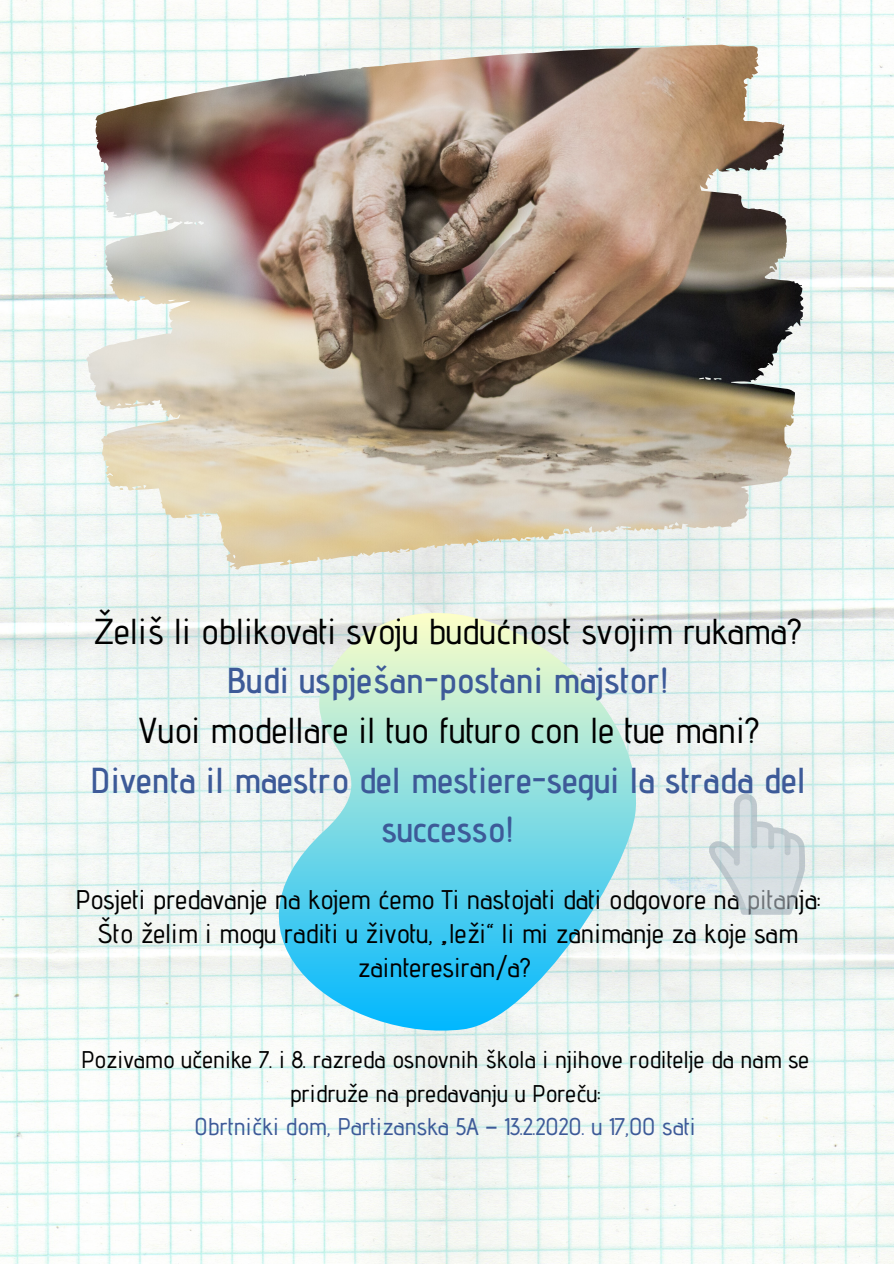
<style>
.page{position:relative;width:894px;height:1264px;background:#fff}
.page>*{position:absolute;margin:0;border:0;box-sizing:border-box;transform-origin:0 0}
.t1{font:500 36px "Advent Pro";color:#000}
.t2{font:600 36px/49.5px "Advent Pro";color:#3d5a98;text-align:center}
.t3{font:500 27px/34.3px "Advent Pro";color:#000;text-align:center}
.t4{font:500 24.15px/33.6px "Advent Pro";color:#000;text-align:center}
.s1{color:#3d5a98}
.s2{font-family:"Noto Sans Gurmukhi";font-weight:400;color:#3d5a98}
</style>
<div class="page">
<img style="left:0;top:0;width:893px;height:1263px">
<svg style="left:279px;top:612px;width:357px;height:419px;background:#9be0e6"></svg>
<svg style="left:707px;top:793px;width:98px;height:121px"></svg>
<img style="left:699px;top:111px;width:104px;height:191px">
<h1 class="t1" style="left:94px;top:609px;width:708px">Želiš li oblikovati svoju budućnost svojim rukama?</h1>
<h1 class="t2" style="left:226px;top:655px;width:444px">Budi uspješan-postani majstor!</h1>
<h1 class="t1" style="left:136px;top:708px;width:624px">Vuoi modellare il tuo futuro con le tue mani?</h1>
<h1 class="t2" style="left:90px;top:754px;width:717px">Diventa il maestro del mestiere-segui la strada del successo!</h1>
<p class="t3" style="left:75px;top:881px;width:746px">Posjeti predavanje na kojem ćemo Ti nastojati dati odgovore na pitanja:<br>Što želim i mogu raditi u životu, „leži“ li mi zanimanje za koje sam zainteresiran/a?</p>
<p class="t4" style="left:81px;top:1042px;width:729px">Pozivamo učenike 7. i 8. razreda osnovnih škola i njihove roditelje da nam se pridruže na predavanju u Poreču:<br><span class="s1">Obrtnički dom, Partizanska 5A</span> <span class="s2">–</span> <span class="s1">13.2.2020. u 17,00 sati</span></p>
</div>
